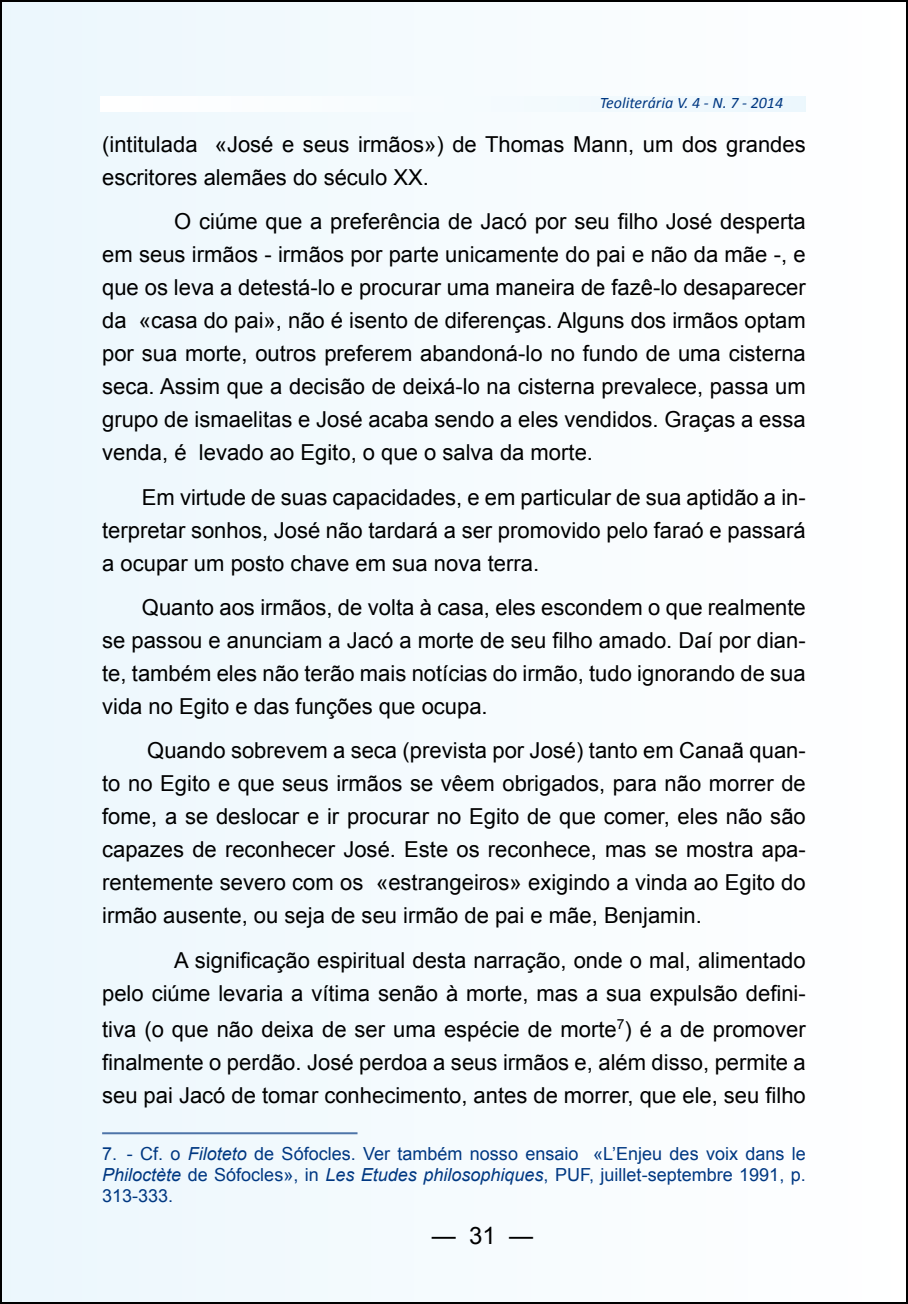
<style>
.page{position:relative;width:908px;height:1304px;background:#fff}
.page>*{position:absolute;margin:0;border:0;box-sizing:border-box;transform-origin:0 0}
.t1{font:24px "Arial";color:#000}
.t2{font:22px/33px "Arial";color:#000;text-align:justify}
.t3{font:18px/21px "Arial";color:#003882;text-align:justify}
.t4{font:italic 16px "Calibri";color:#003882}
.s1{font-style:italic}
</style>
<div class="page">
<div style="left:1px;top:1px;width:905px;height:1302px;background:#f5fbfe"></div>
<hr style="left:102px;top:1132px;width:255px;height:2px;background:#4d74a8">
<p class="t4" style="left:599px;top:93px;width:185px">Teoliterária V. 4 - N. 7 - 2014</p>
<p class="t2" style="left:102px;top:128px;width:704px">(intitulada «José e seus irmãos») de Thomas Mann, um dos grandes escritores alemães do século XX.</p>
<p class="t2" style="left:102px;top:205px;width:705px;text-indent:72px">O ciúme que a preferência de Jacó por seu filho José desperta em seus irmãos - irmãos por parte unicamente do pai e não da mãe -, e que os leva a detestá-lo e procurar uma maneira de fazê-lo desaparecer da «casa do pai», não é isento de diferenças. Alguns dos irmãos optam por sua morte, outros preferem abandoná-lo no fundo de uma cisterna seca. Assim que a decisão de deixá-lo na cisterna prevalece, passa um grupo de ismaelitas e José acaba sendo a eles vendidos. Graças a essa venda, é levado ao Egito, o que o salva da morte.</p>
<p class="t2" style="left:102px;top:481px;width:704px;text-indent:40px">Em virtude de suas capacidades, e em particular de sua aptidão a in&shy;terpretar sonhos, José não tardará a ser promovido pelo faraó e passará a ocupar um posto chave em sua nova terra.</p>
<p class="t2" style="left:102px;top:591px;width:705px;text-indent:40px">Quanto aos irmãos, de volta à casa, eles escondem o que realmente se passou e anunciam a Jacó a morte de seu filho amado. Daí por dian&shy;te, também eles não terão mais notícias do irmão, tudo ignorando de sua vida no Egito e das funções que ocupa.</p>
<p class="t2" style="left:102px;top:734px;width:705px;text-indent:45px">Quando sobrevem a seca (prevista por José) tanto em Canaã quan&shy;to no Egito e que seus irmãos se vêem obrigados, para não morrer de fome, a se deslocar e ir procurar no Egito de que comer, eles não são capazes de reconhecer José. Este os reconhece, mas se mostra apa&shy;rentemente severo com os «estrangeiros» exigindo a vinda ao Egito do irmão ausente, ou seja de seu irmão de pai e mãe, Benjamin.</p>
<p class="t2" style="left:102px;top:944px;width:704px;text-align:right">A significação espiritual desta narração, onde o mal, alimentado<br>pelo ciúme levaria a vítima senão à morte, mas a sua expulsão defini-</p>
<p class="t2" style="left:102px;top:1013px;width:705px">tiva (o que não deixa de ser uma espécie de morte<sup>7</sup>) é a de promover finalmente o perdão. José perdoa a seus irmãos e, além disso, permite a seu pai Jacó de tomar conhecimento, antes de morrer, que ele, seu filho</p>
<p class="t3" style="left:102px;top:1143px;width:704px">7. - Cf. o <span class="s1">Filoteto</span> de Sófocles. Ver também nosso ensaio «L’Enjeu des voix dans le <span class="s1">Philoctète</span> de Sófocles», in <span class="s1">Les Etudes philosophiques</span>, PUF, juillet-septembre 1991, p.<br>313-333.</p>
<p class="t1" style="left:431px;top:1219px;width:103px">— 31 —</p>
</div>
